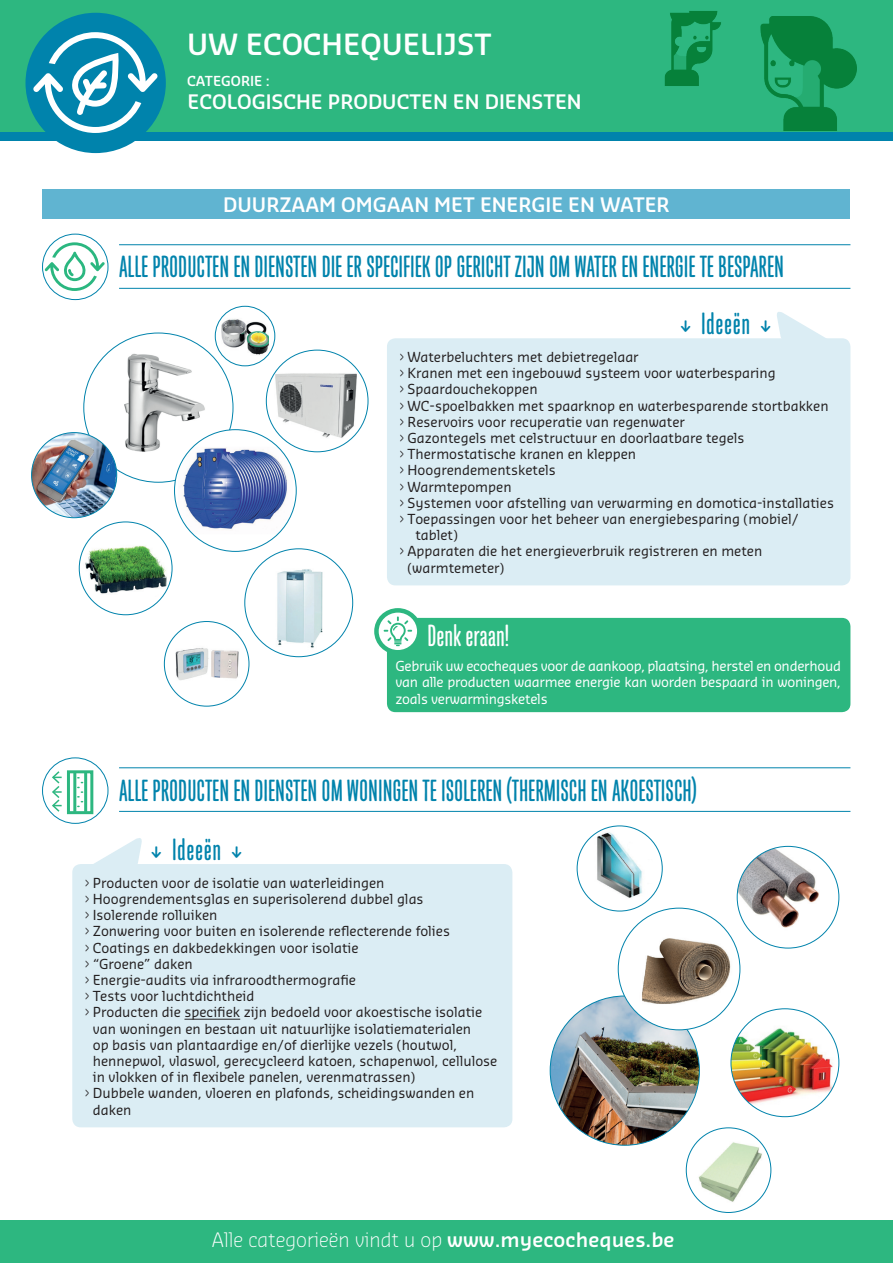
<style>
.page{position:relative;width:893px;height:1263px;background:#fff}
.page>*{position:absolute;margin:0;border:0;box-sizing:border-box;transform-origin:0 0}
.t1{font:700 30px/57px "Hand Gothic";color:#0083ac}
.t2{font:700 30px "Hand Gothic";color:#fff}
.t3{font:600 28.5px "Sansa Pro";color:#fff}
.t4{font:600 19.5px "Sansa Pro";color:#fff}
.t5{font:300 19.5px "Sansa Pro";color:#fff}
.t6{font:13.5px "Sansa Pro";color:#231f20;scale:.5 1}
.t7{font:13.5px "Sansa Pro";color:#231f20}
.t8{font:13.5px/16.2px "Sansa Pro";letter-spacing:-.02em;color:#fff;text-align:justify}
.t9{font:600 13.5px "Sansa Pro";color:#fff}
.s1{font-weight:600}
</style>
<div class="page">
<div style="left:0;top:0;width:893px;height:132px;background:#2db780"></div>
<div style="left:0;top:132px;width:893px;height:8px;background:#0083ac"></div>
<div style="left:26px;top:13px;width:140px;height:140px;background:#0083ac;border-radius:50%"></div>
<svg style="left:33px;top:32px;width:125px;height:101px"></svg>
<div style="left:0;top:1220px;width:893px;height:43px;background:#2db780"></div>
<img style="left:760px;top:16px;width:96px;height:115px">
<img style="left:664px;top:11px;width:57px;height:75px">
<div style="left:72px;top:864px;width:440px;height:263px;background:#dbedf4;border-radius:9px"></div>
<hr style="left:184px;top:1019px;width:56px;height:1px;background:#231f20">
<div style="left:387px;top:338px;width:463px;height:247px;background:#dbedf4;border-radius:9px"></div>
<svg style="left:45px;top:242px;width:60px;height:49px"></svg>
<div style="left:42px;top:234px;width:66px;height:66px;border:1px solid #0083ac;border-radius:50%"></div>
<svg style="left:777px;top:312px;width:48px;height:26px"></svg>
<svg style="left:94px;top:838px;width:48px;height:26px"></svg>
<div style="left:67px;top:770px;width:26px;height:44px;border:3px solid #2db780"></div>
<hr style="left:73px;top:772px;width:3px;height:40px;background:#2db780">
<hr style="left:84px;top:772px;width:3px;height:40px;background:#2db780">
<svg style="left:51px;top:771px;width:11px;height:42px"></svg>
<svg style="left:78px;top:777px;width:5px;height:30px"></svg>
<div style="left:42px;top:758px;width:66px;height:65px;border:1px solid #0083ac;border-radius:50%"></div>
<div style="left:43px;top:189px;width:807px;height:30px;background:#60b4d1"></div>
<hr style="left:119px;top:288px;width:731px;height:1px;background:#0083ac">
<hr style="left:119px;top:244px;width:731px;height:1px;background:#0083ac">
<hr style="left:119px;top:811px;width:731px;height:1px;background:#0083ac">
<hr style="left:119px;top:767px;width:731px;height:1px;background:#0083ac">
<svg style="left:215px;top:306px;width:60px;height:60px"></svg>
<img style="left:221px;top:312px;width:48px;height:48px">
<div style="left:215px;top:306px;width:60px;height:60px;border:1px solid #0083ac;border-radius:50%"></div>
<img style="left:112px;top:343px;width:105px;height:116px">
<img style="left:550px;top:996px;width:149px;height:149px;border-radius:75px">
<img style="left:32px;top:433px;width:85px;height:85px;border-radius:43px">
<img style="left:583px;top:830px;width:69px;height:71px">
<img style="left:164px;top:637px;width:85px;height:53px">
<img style="left:690px;top:1141px;width:81px;height:63px">
<img style="left:79px;top:540px;width:93px;height:57px">
<img style="left:274px;top:364px;width:83px;height:83px">
<img style="left:737px;top:846px;width:97px;height:86px">
<img style="left:245px;top:549px;width:108px;height:108px;border-radius:54px">
<img style="left:731px;top:1019px;width:106px;height:93px">
<div style="left:175px;top:430px;width:121px;height:121px;background:#fff;border-radius:50%"></div>
<img style="left:178px;top:447px;width:115px;height:87px">
<div style="left:618px;top:908px;width:122px;height:122px;background:#fff;border-radius:50%"></div>
<img style="left:618px;top:908px;width:122px;height:109px">
<div style="left:387px;top:618px;width:463px;height:94px;background:#2db780;border-radius:9px"></div>
<svg style="left:376px;top:610px;width:43px;height:42px"></svg>
<svg style="left:384px;top:616px;width:28px;height:30px"></svg>
<div style="left:374px;top:608px;width:48px;height:46px;border:4px solid #2db780;border-radius:50%"></div>
<h2 class="t3" style="left:187px;top:25px;width:306px">UW ECOCHEQUELIJST</h2>
<p class="t9" style="left:187px;top:72px;width:84px">CATEGORIE :</p>
<h3 class="t4" style="left:188px;top:89px;width:396px">ECOLOGISCHE PRODUCTEN EN DIENSTEN</h3>
<h3 class="t4" style="left:223px;top:192px;width:448px">DUURZAAM OMGAAN MET ENERGIE EN WATER</h3>
<h1 class="t1" style="left:680px;top:239px;width:105px;text-indent:-561px">ALLE PRODUCTEN EN DIENSTEN DIE ER SPECIFIEK OP GERICHT ZIJN OM WATER EN ENERGIE TE BESPAREN ↓ Ideeën ↓</h1>
<p class="t6" style="left:400px;top:348px;width:479px">&gt; Waterbeluchters met debietregelaar</p>
<p class="t6" style="left:400px;top:364px;width:753px">&gt; Kranen met een ingebouwd systeem voor waterbesparing</p>
<p class="t6" style="left:400px;top:380px;width:277px">&gt; Spaardouchekoppen</p>
<p class="t6" style="left:400px;top:397px;width:859px">&gt; WC-spoelbakken met spaarknop en waterbesparende stortbakken</p>
<p class="t6" style="left:400px;top:413px;width:572px">&gt; Reservoirs voor recuperatie van regenwater</p>
<p class="t6" style="left:400px;top:429px;width:691px">&gt; Gazontegels met celstructuur en doorlaatbare tegels</p>
<p class="t6" style="left:400px;top:445px;width:474px">&gt; Thermostatische kranen en kleppen</p>
<p class="t6" style="left:400px;top:461px;width:314px">&gt; Hoogrendementsketels</p>
<p class="t6" style="left:400px;top:478px;width:225px">&gt; Warmtepompen</p>
<p class="t6" style="left:400px;top:494px;width:870px">&gt; Systemen voor afstelling van verwarming en domotica-installaties</p>
<p class="t6" style="left:400px;top:510px;width:799px">&gt; Toepassingen voor het beheer van energiebesparing (mobiel/</p>
<p class="t7" style="left:415px;top:526px;width:44px">tablet)</p>
<p class="t6" style="left:400px;top:542px;width:727px">&gt; Apparaten die het energieverbruik registreren en meten</p>
<p class="t7" style="left:407px;top:559px;width:98px">(warmtemeter)</p>
<h1 class="t2" style="left:427px;top:620px;width:83px">Denk eraan!</h1>
<p class="t8" style="left:395px;top:658px;width:447px">Gebruik uw ecocheques voor de aankoop, plaatsing, herstel en onderhoud van alle producten waarmee energie kan worden bespaard in woningen, zoals verwarmingsketels</p>
<h1 class="t1" style="left:119px;top:762px;width:579px">ALLE PRODUCTEN EN DIENSTEN OM WONINGEN TE ISOLEREN (THERMISCH EN AKOESTISCH)</h1>
<h1 class="t1" style="left:151px;top:822px;width:92px">↓ Ideeën ↓</h1>
<p class="t6" style="left:85px;top:874px;width:600px">&gt; Producten voor de isolatie van waterleidingen</p>
<p class="t6" style="left:85px;top:890px;width:679px">&gt; Hoogrendementsglas en superisolerend dubbel glas</p>
<p class="t6" style="left:85px;top:906px;width:266px">&gt; Isolerende rolluiken</p>
<p class="t6" style="left:85px;top:922px;width:731px">&gt; Zonwering voor buiten en isolerende reflecterende folies</p>
<p class="t6" style="left:85px;top:939px;width:549px">&gt; Coatings en dakbedekkingen voor isolatie</p>
<p class="t6" style="left:85px;top:955px;width:217px">&gt; “Groene” daken</p>
<p class="t6" style="left:85px;top:971px;width:544px">&gt; Energie-audits via infraroodthermografie</p>
<p class="t6" style="left:85px;top:987px;width:340px">&gt; Tests voor luchtdichtheid</p>
<p class="t6" style="left:85px;top:1003px;width:796px">&gt; Producten die specifiek zijn bedoeld voor akoestische isolatie</p>
<p class="t7" style="left:93px;top:1020px;width:380px">van woningen en bestaan uit natuurlijke isolatiematerialen</p>
<p class="t7" style="left:93px;top:1036px;width:366px">op basis van plantaardige en/of dierlijke vezels (houtwol,</p>
<p class="t7" style="left:93px;top:1052px;width:406px">hennepwol, vlaswol, gerecycleerd katoen, schapenwol, cellulose</p>
<p class="t7" style="left:93px;top:1068px;width:324px">in vlokken of in flexibele panelen, verenmatrassen)</p>
<p class="t6" style="left:85px;top:1084px;width:780px">&gt; Dubbele wanden, vloeren en plafonds, scheidingswanden en</p>
<p class="t7" style="left:93px;top:1101px;width:40px">daken</p>
<h3 class="t5" style="left:212px;top:1227px;width:464px">Alle categorieën vindt u op <span class="s1">www.myecocheques.be</span></h3>
</div>
